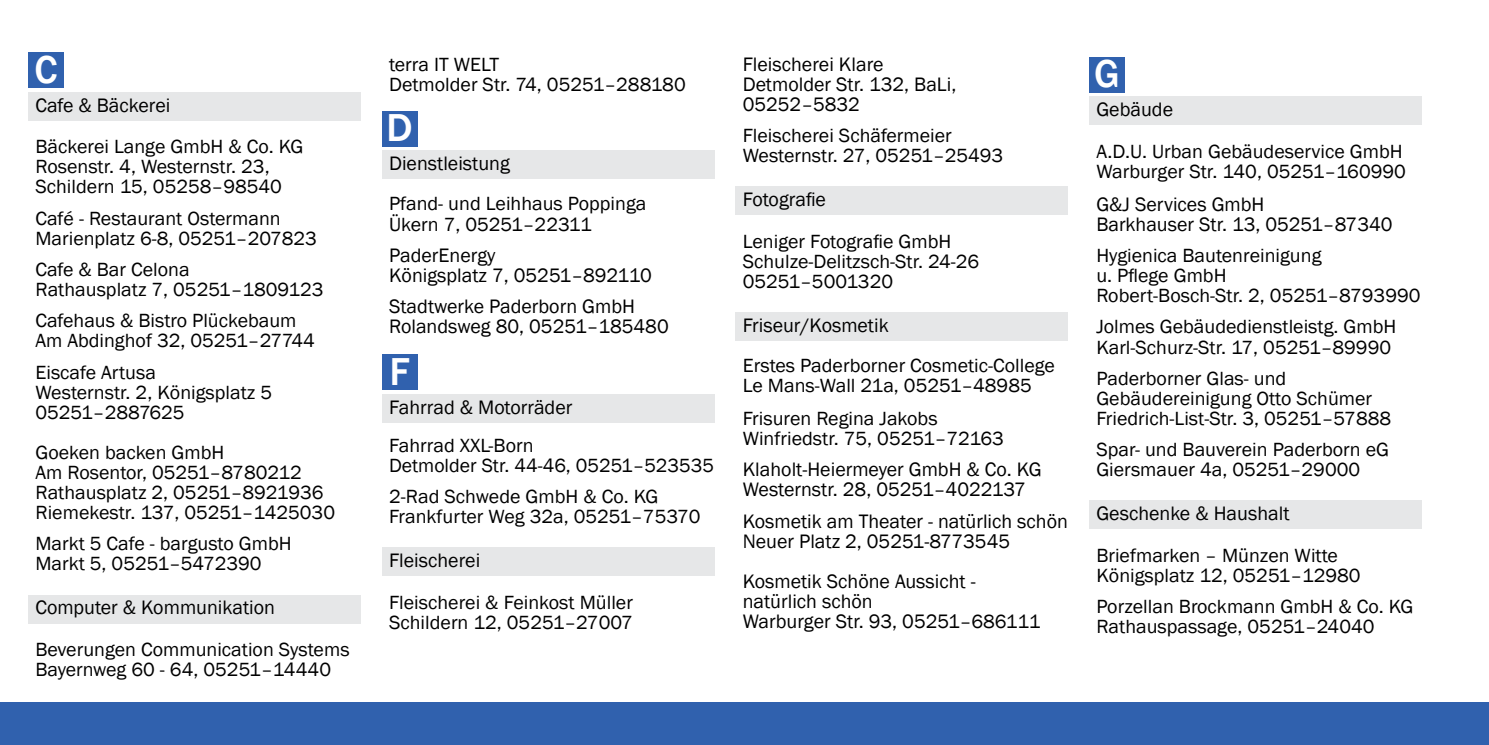
<style>
.page{position:relative;width:1489px;height:745px;background:#fff}
.page>*{position:absolute;margin:0;border:0;box-sizing:border-box;transform-origin:0 0}
.t1{font:500 40px "Franklin Gothic";color:#fff}
.t2{font:20px/20px "Franklin Gothic";color:#000}
.t3{font:19.5px/20px "Franklin Gothic";color:#000}
.s1{font-size:19.5px}
</style>
<div class="page">
<div style="left:0;top:702px;width:1488px;height:42px;background:#3061ae"></div>
<div style="left:28px;top:52px;width:36px;height:36px;background:#3061ae"></div>
<div style="left:28px;top:92px;width:333px;height:28px;background:#e6e7e8"></div>
<div style="left:28px;top:594px;width:333px;height:28px;background:#e6e7e8"></div>
<div style="left:382px;top:111px;width:35px;height:35px;background:#3061ae"></div>
<div style="left:382px;top:151px;width:332px;height:28px;background:#e6e7e8"></div>
<div style="left:382px;top:354px;width:35px;height:35px;background:#3061ae"></div>
<div style="left:382px;top:394px;width:332px;height:28px;background:#e6e7e8"></div>
<div style="left:382px;top:547px;width:332px;height:28px;background:#e6e7e8"></div>
<div style="left:735px;top:186px;width:332px;height:29px;background:#e6e7e8"></div>
<div style="left:735px;top:312px;width:332px;height:28px;background:#e6e7e8"></div>
<div style="left:1089px;top:57px;width:35px;height:35px;background:#3061ae"></div>
<div style="left:1089px;top:97px;width:332px;height:28px;background:#e6e7e8"></div>
<div style="left:1089px;top:500px;width:332px;height:29px;background:#e6e7e8"></div>
<h1 class="t1" style="left:34px;top:45px;width:25px">C</h1>
<p class="t2" style="left:35px;top:95px;width:136px">Cafe &amp; Bäckerei</p>
<p class="t3" style="left:35px;top:137px;width:269px">Bäckerei Lange GmbH &amp; Co. KG<br>Rosenstr. 4, Westernstr. 23,<br>Schildern 15, 05258–98540</p>
<p class="t3" style="left:35px;top:208px;width:283px">Café - Restaurant Ostermann<br>Marienplatz 6-8, 05251–207823</p>
<p class="t3" style="left:35px;top:260px;width:290px">Cafe &amp; Bar Celona<br>Rathausplatz 7, 05251–1809123</p>
<p class="t3" style="left:35px;top:311px;width:281px">Cafehaus &amp; Bistro Plückebaum<br>Am Abdinghof 32, 05251–27744</p>
<p class="t3" style="left:35px;top:362px;width:238px">Eiscafe Artusa<br>Westernstr. 2, Königsplatz 5<br>05251–2887625</p>
<p class="t3" style="left:35px;top:442px;width:301px">Goeken backen GmbH<br>Am Rosentor, 05251–8780212<br>Rathausplatz 2, 05251–8921936<br>Riemekestr. 137, 05251–1425030</p>
<p class="t3" style="left:35px;top:534px;width:258px">Markt 5 Cafe - bargusto GmbH<br>Markt 5, 05251–5472390</p>
<p class="t2" style="left:35px;top:597px;width:241px">Computer &amp; Kommunikation</p>
<p class="t3" style="left:35px;top:639px;width:315px">Beverungen Communication Systems<br>Bayernweg 60 - 64, 05251–14440</p>
<p class="t3" style="left:389px;top:55px;width:298px">terra IT WELT<br>Detmolder Str. 74, 05251–288180</p>
<h1 class="t1" style="left:386px;top:103px;width:28px">D</h1>
<p class="t2" style="left:389px;top:154px;width:122px">Dienstleistung</p>
<p class="t3" style="left:389px;top:194px;width:259px">Pfand- und Leihhaus Poppinga<br>Ükern 7, 05251–22311</p>
<p class="t2" style="left:389px;top:245px;width:264px">PaderEnergy<br>Königsplatz 7, 05251–892110</p>
<p class="t2" style="left:389px;top:297px;width:281px">Stadtwerke Paderborn GmbH<br>Rolandsweg 80, 05251–185480</p>
<h1 class="t1" style="left:389px;top:346px;width:22px">F</h1>
<p class="t2" style="left:389px;top:397px;width:185px">Fahrrad &amp; Motorräder</p>
<p class="t3" style="left:389px;top:435px;width:326px">Fahrrad XXL-Born<br>Detmolder Str. 44-46, 05251–523535</p>
<p class="t3" style="left:389px;top:486px;width:313px">2-Rad Schwede GmbH &amp; Co. KG<br>Frankfurter Weg 32a, 05251–75370</p>
<p class="t2" style="left:389px;top:550px;width:93px">Fleischerei</p>
<p class="t3" style="left:389px;top:592px;width:245px">Fleischerei &amp; Feinkost Müller<br>Schildern 12, 05251–27007</p>
<p class="t2" style="left:742px;top:54px;width:215px">Fleischerei Klare<br>Detmolder Str. 132, BaLi,<br>05252<span class="s1">–</span>5832</p>
<p class="t3" style="left:742px;top:126px;width:262px">Fleischerei Schäfermeier<br>Westernstr. 27, 05251–25493</p>
<p class="t2" style="left:742px;top:190px;width:85px">Fotografie</p>
<p class="t3" style="left:742px;top:231px;width:238px">Leniger Fotografie GmbH<br>Schulze-Delitzsch-Str. 24-26<br>05251–5001320</p>
<p class="t2" style="left:742px;top:315px;width:147px">Friseur/Kosmetik</p>
<p class="t3" style="left:742px;top:356px;width:314px">Erstes Paderborner Cosmetic-College<br>Le Mans-Wall 21a, 05251–48985</p>
<p class="t3" style="left:742px;top:408px;width:262px">Frisuren Regina Jakobs<br>Winfriedstr. 75, 05251–72163</p>
<p class="t2" style="left:742px;top:460px;width:300px">Klaholt-Heiermeyer GmbH &amp; Co. KG<br>Westernstr. 28, 05251<span class="s1">–</span>4022137</p>
<p class="t2" style="left:742px;top:511px;width:327px">Kosmetik am Theater - natürlich schön<br>Neuer Platz 2, 05251-8773545</p>
<p class="t2" style="left:742px;top:571px;width:299px">Kosmetik Schöne Aussicht - natürlich schön<br>Warburger Str. 93, 05251<span class="s1">–686111</span></p>
<h1 class="t1" style="left:1094px;top:49px;width:27px">G</h1>
<p class="t2" style="left:1096px;top:100px;width:78px">Gebäude</p>
<p class="t3" style="left:1096px;top:142px;width:311px">A.D.U. Urban Gebäudeservice GmbH<br>Warburger Str. 140, 05251–160990</p>
<p class="t2" style="left:1096px;top:194px;width:298px">G&amp;J Services GmbH<br>Barkhauser Str. 13, 05251–87340</p>
<p class="t3" style="left:1096px;top:246px;width:325px">Hygienica Bautenreinigung<br>u. Pflege GmbH<br>Robert-Bosch-Str. 2, 05251–8793990</p>
<p class="t3" style="left:1096px;top:317px;width:301px">Jolmes Gebäudedienstleistg. GmbH<br>Karl-Schurz-Str. 17, 05251–89990</p>
<p class="t3" style="left:1096px;top:368px;width:296px">Paderborner Glas- und<br>Gebäudereinigung Otto Schümer<br>Friedrich-List-Str. 3, 05251–57888</p>
<p class="t3" style="left:1096px;top:440px;width:294px">Spar- und Bauverein Paderborn eG<br>Giersmauer 4a, 05251–29000</p>
<p class="t2" style="left:1096px;top:503px;width:195px">Geschenke &amp; Haushalt</p>
<p class="t3" style="left:1096px;top:545px;width:266px">Briefmarken – Münzen Witte<br>Königsplatz 12, 05251–12980</p>
<p class="t3" style="left:1096px;top:597px;width:318px">Porzellan Brockmann GmbH &amp; Co. KG<br>Rathauspassage, 05251–24040</p>
</div>
